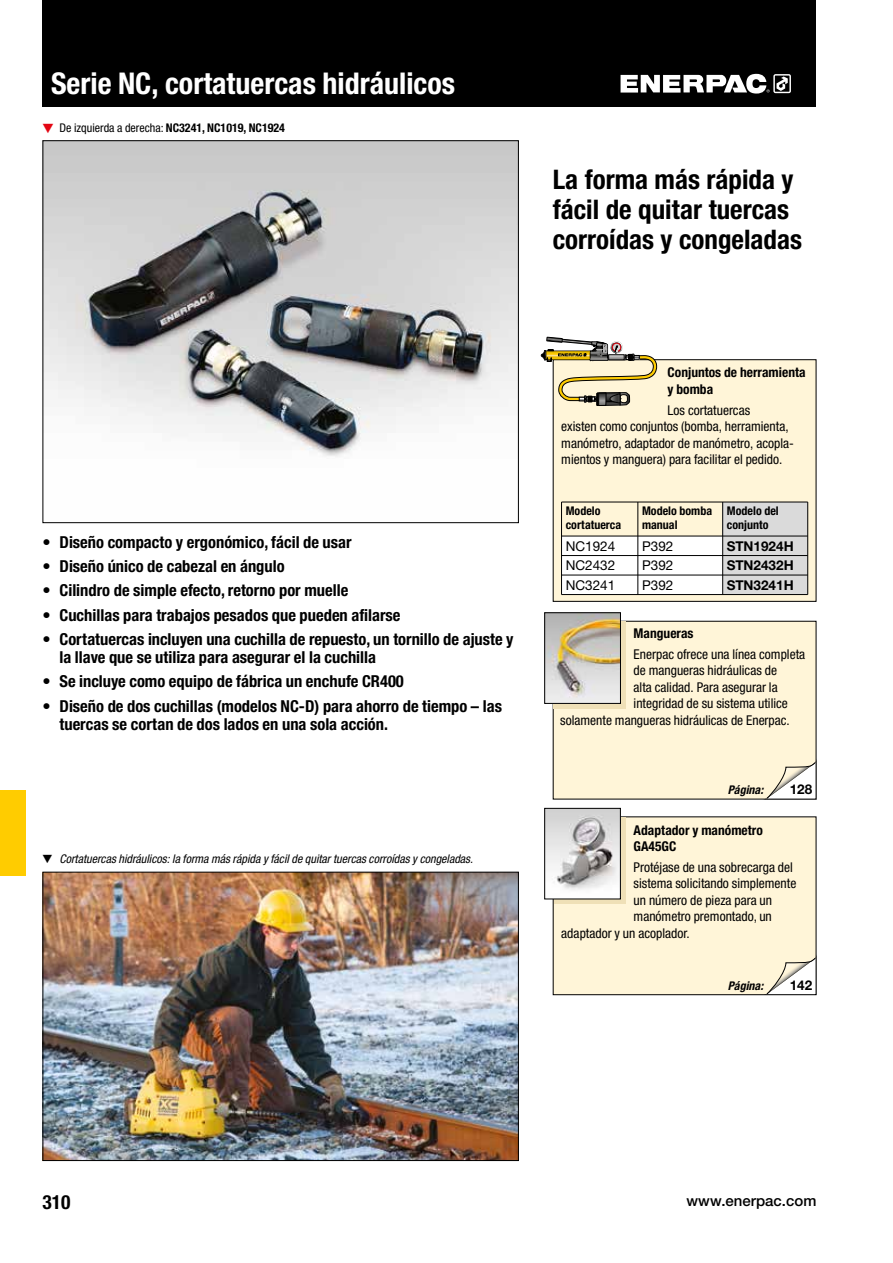
<style>
.page{position:relative;width:893px;height:1263px;background:#fff}
.page>*{position:absolute;margin:0;border:0;box-sizing:border-box;transform-origin:0 0}
.t1{font:700 condensed 30px "Helvetica Neue LTW1 G";color:#fff}
.t2{font:700 condensed 27px/30px "Helvetica Neue LTW1 G";color:#000}
.t3{font:700 condensed 19.5px "Helvetica Neue LTW1 G";color:#000}
.t4{font:700 condensed 16.5px/18px "Helvetica Neue LTW1 G";color:#000}
.t5{font:500 15px "Helvetica Neue LTW1 G";color:#000}
.t6{font:condensed 13.5px/16.5px "Helvetica Neue LTW1 G";color:#000}
.t7{font:700 condensed 13.5px/16.5px "Helvetica Neue LTW1 G";color:#000}
.t8{font:13.5px/19.5px "Helvetica Neue LTW1 G";color:#000;text-align:justify}
.t9{font:700 13.5px/19.5px "Helvetica Neue LTW1 G";color:#000;text-align:justify}
.t10{font:italic condensed 12px "Helvetica Neue LTW1 G";color:#000}
.t11{font:700 condensed 12px/14.4px "Helvetica Neue LTW1 G";color:#000}
.t12{font:condensed 12px "Helvetica Neue LTW1 G";color:#000}
.t13{font:italic 700 condensed 12px "Helvetica Neue LTW1 G";color:#000}
.s1{font-weight:700}
</style>
<div class="page">
<div style="left:43px;top:0;width:773px;height:106px;background:#000"></div>
<svg style="left:621px;top:74px;width:170px;height:20px"></svg>
<div style="left:0;top:790px;width:26px;height:85px;background:#fc0"></div>
<div style="left:553px;top:621px;width:263px;height:178px;background:#fff5d8"></div>
<svg style="left:767px;top:763px;width:47px;height:34px"></svg>
<div style="left:553px;top:817px;width:263px;height:178px;background:#fff5d8"></div>
<svg style="left:767px;top:958px;width:47px;height:35px"></svg>
<div style="left:553px;top:816px;width:263px;height:179px;border:1px solid #000"></div>
<img style="left:45px;top:142px;width:472px;height:315px">
<div style="left:553px;top:359px;width:263px;height:243px;background:#fff5d8;border:1px solid #000"></div>
<div style="left:723px;top:502px;width:85px;height:92px;background:#dadada"></div>
<div style="left:561px;top:536px;width:162px;height:58px;background:#fff"></div>
<hr style="left:561px;top:536px;width:247px;height:1px;background:#000">
<hr style="left:561px;top:555px;width:247px;height:1px;background:#000">
<hr style="left:561px;top:575px;width:247px;height:1px;background:#000">
<hr style="left:561px;top:594px;width:247px;height:1px;background:#000">
<hr style="left:561px;top:502px;width:1px;height:92px;background:#000">
<hr style="left:638px;top:502px;width:1px;height:92px;background:#000">
<hr style="left:722px;top:502px;width:1px;height:92px;background:#000">
<hr style="left:807px;top:502px;width:1px;height:92px;background:#000">
<hr style="left:561px;top:502px;width:247px;height:1px;background:#000">
<svg style="left:541px;top:337px;width:116px;height:70px"></svg>
<img style="left:45px;top:874px;width:472px;height:285px">
<div style="left:43px;top:872px;width:476px;height:289px;border:1px solid #000"></div>
<div style="left:554px;top:622px;width:72px;height:87px;background:#efe0b7"></div>
<img style="left:546px;top:614px;width:73px;height:88px">
<div style="left:544px;top:612px;width:77px;height:92px;border:1px solid #000"></div>
<div style="left:554px;top:817px;width:72px;height:87px;background:#efe0b7"></div>
<img style="left:546px;top:810px;width:73px;height:87px">
<div style="left:544px;top:808px;width:77px;height:91px;border:1px solid #000"></div>
<h1 class="t1" style="left:51px;top:65px;width:406px">Serie NC, cortatuercas hidráulicos</h1>
<p class="t12" style="left:60px;top:121px;width:227px">De izquierda a derecha: <span class="s1">NC3241, NC1019, NC1924</span></p>
<h2 class="t2" style="left:553px;top:165px;width:251px">La forma más rápida y fácil de quitar tuercas corroídas y congeladas</h2>
<p class="t4" style="left:43px;top:533px;width:311px">• Diseño compacto y ergonómico, fácil de usar</p>
<p class="t4" style="left:43px;top:557px;width:244px">• Diseño único de cabezal en ángulo</p>
<p class="t4" style="left:43px;top:581px;width:307px">• Cilindro de simple efecto, retorno por muelle</p>
<p class="t4" style="left:43px;top:606px;width:360px">• Cuchillas para trabajos pesados que pueden afilarse</p>
<p class="t4" style="left:60px;top:630px;width:456px;text-indent:-17px">• Cortatuercas incluyen una cuchilla de repuesto, un tornillo de ajuste y la llave que se utiliza para asegurar el la cuchilla</p>
<p class="t4" style="left:43px;top:673px;width:363px">• Se incluye como equipo de fábrica un enchufe CR400</p>
<p class="t4" style="left:60px;top:697px;width:444px;text-indent:-17px">• Diseño de dos cuchillas (modelos NC-D) para ahorro de tiempo – las tuercas se cortan de dos lados en una sola acción.</p>
<p class="t10" style="left:43px;top:852px;width:432px">▼ Cortatuercas hidráulicos: la forma más rápida y fácil de quitar tuercas corroídas y congeladas.</p>
<p class="t7" style="left:668px;top:364px;width:139px">Conjuntos de herramienta y bomba</p>
<p class="t6" style="left:561px;top:402px;width:234px;text-indent:106px">Los cortatuercas<br>existen como conjuntos (bomba, herramienta, manómetro, adaptador de manómetro, acopla&shy;mientos y manguera) para facilitar el pedido.</p>
<p class="t11" style="left:727px;top:503px;width:53px">Modelo del conjunto</p>
<p class="t11" style="left:566px;top:503px;width:57px">Modelo cortatuerca</p>
<p class="t11" style="left:642px;top:503px;width:72px">Modelo bomba manual</p>
<p class="t8" style="left:566px;top:536px;width:51px">NC1924<br>NC2432<br>NC3241</p>
<p class="t8" style="left:642px;top:536px;width:33px">P392<br>P392<br>P392</p>
<p class="t9" style="left:727px;top:536px;width:68px">STN1924H STN2432H STN3241H</p>
<p class="t7" style="left:634px;top:625px;width:61px">Mangueras</p>
<p class="t6" style="left:634px;top:646px;width:173px">Enerpac ofrece una línea completa</p>
<p class="t6" style="left:634px;top:662px;width:145px">de mangueras hidráulicas de</p>
<p class="t6" style="left:634px;top:679px;width:146px">alta calidad. Para asegurar la</p>
<p class="t6" style="left:634px;top:695px;width:156px">integridad de su sistema utilice</p>
<p class="t6" style="left:560px;top:712px;width:231px">solamente mangueras hidráulicas de Enerpac.</p>
<p class="t13" style="left:728px;top:783px;width:37px">Página:</p>
<p class="t9" style="left:790px;top:779px;width:24px">128</p>
<p class="t7" style="left:634px;top:822px;width:131px">Adaptador y manómetro<br>GA45GC</p>
<p class="t6" style="left:634px;top:859px;width:161px">Protéjase de una sobrecarga del</p>
<p class="t6" style="left:634px;top:875px;width:164px">sistema solicitando simplemente</p>
<p class="t6" style="left:634px;top:892px;width:140px">un número de pieza para un</p>
<p class="t6" style="left:634px;top:908px;width:140px">manómetro premontado, un</p>
<p class="t6" style="left:561px;top:925px;width:130px">adaptador y un acoplador.</p>
<p class="t13" style="left:728px;top:978px;width:37px">Página:</p>
<p class="t9" style="left:790px;top:975px;width:24px">142</p>
<p class="t3" style="left:43px;top:1190px;width:30px">310</p>
<p class="t5" style="left:686px;top:1191px;width:131px">www.enerpac.com</p>
</div>
